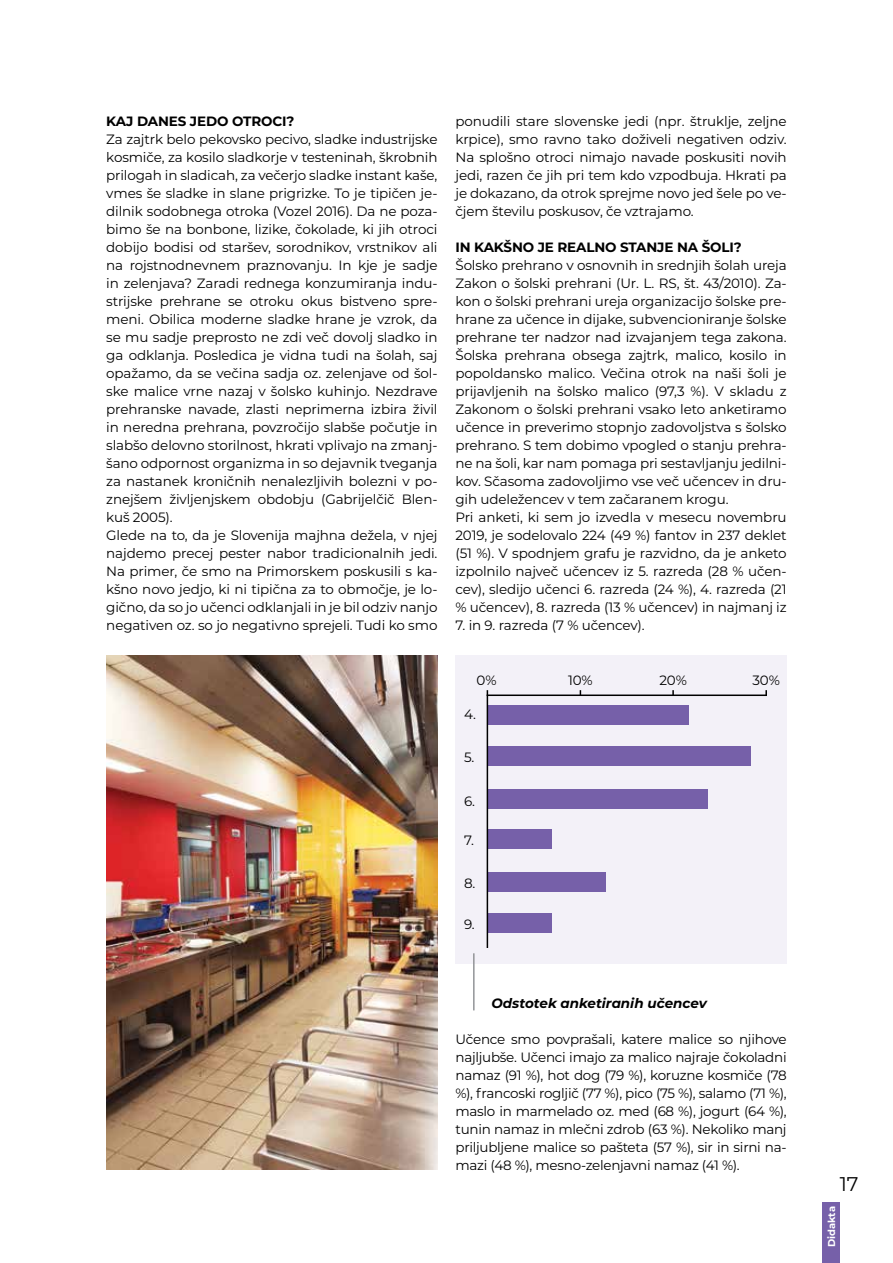
<style>
.page{position:relative;width:893px;height:1263px;background:#fff}
.page>*{position:absolute;margin:0;border:0;box-sizing:border-box;transform-origin:0 0}
.t1{font:19.8px "Montserrat";color:#000}
.t2{font:13.5px/18px "Montserrat";letter-spacing:-.01em;color:#000}
.t3{font:700 13.5px "Montserrat";letter-spacing:-.01em;color:#000}
.t4{font:italic 700 13.5px "Montserrat";color:#000}
.t5{font:700 9.9px "Montserrat";color:#fff}
</style>
<div class="page">
<div style="left:455px;top:655px;width:332px;height:309px;background:#f3f1f8"></div>
<div style="left:823px;top:1203px;width:17px;height:60px;background:#7660a9"></div>
<hr style="left:487px;top:694px;width:280px;height:2px;background:#000">
<div style="left:487px;top:706px;width:201px;height:19px;background:#7660a9"></div>
<div style="left:487px;top:746px;width:264px;height:19px;background:#7660a9"></div>
<div style="left:487px;top:789px;width:221px;height:19px;background:#7660a9"></div>
<div style="left:487px;top:829px;width:65px;height:19px;background:#7660a9"></div>
<div style="left:487px;top:872px;width:119px;height:19px;background:#7660a9"></div>
<div style="left:487px;top:913px;width:65px;height:19px;background:#7660a9"></div>
<hr style="left:487px;top:690px;width:1px;height:258px;background:#000">
<hr style="left:473px;top:953px;width:2px;height:57px;background:#939598">
<img style="left:106px;top:655px;width:331px;height:514px">
<p class="t3" style="left:106px;top:111px;width:190px">KAJ DANES JEDO OTROCI?</p>
<p class="t2" style="left:106px;top:130px;width:333px">Za zajtrk belo pekovsko pecivo, sladke industrijske kosmiče, za kosilo sladkorje v testeninah, škrobnih prilogah in sladicah, za večerjo sladke instant kaše, vmes še sladke in slane prigrizke. To je tipičen je&shy;dilnik sodobnega otroka (Vozel 2016). Da ne poza&shy;bimo še na bonbone, lizike, čokolade, ki jih otroci dobijo bodisi od staršev, sorodnikov, vrstnikov ali na rojstnodnevnem praznovanju. In kje je sadje in zelenjava? Zaradi rednega konzumiranja indu&shy;strijske prehrane se otroku okus bistveno spre&shy;meni. Obilica moderne sladke hrane je vzrok, da se mu sadje preprosto ne zdi več dovolj sladko in ga odklanja. Posledica je vidna tudi na šolah, saj opažamo, da se večina sadja oz. zelenjave od šol&shy;ske malice vrne nazaj v šolsko kuhinjo. Nezdrave prehranske navade, zlasti neprimerna izbira živil in neredna prehrana, povzročijo slabše počutje in slabšo delovno storilnost, hkrati vplivajo na zmanj&shy;šano odpornost organizma in so dejavnik tveganja za nastanek kroničnih nenalezljivih bolezni v po&shy;znejšem življenjskem obdobju (Gabrijelčič Blen&shy;kuš 2005).<br>Glede na to, da je Slovenija majhna dežela, v njej najdemo precej pester nabor tradicionalnih jedi.<br>Na primer, če smo na Primorskem poskusili s ka&shy;kšno novo jedjo, ki ni tipična za to območje, je lo&shy;gično, da so jo učenci odklanjali in je bil odziv nanjo negativen oz. so jo negativno sprejeli. Tudi ko smo</p>
<p class="t2" style="left:455px;top:112px;width:333px;text-align:justify">ponudili stare slovenske jedi (npr. štruklje, zeljne krpice), smo ravno tako doživeli negativen odziv.<br>Na splošno otroci nimajo navade poskusiti novih jedi, razen če jih pri tem kdo vzpodbuja. Hkrati pa je dokazano, da otrok sprejme novo jed šele po ve&shy;čjem številu poskusov, če vztrajamo.</p>
<p class="t3" style="left:455px;top:237px;width:288px">IN KAKŠNO JE REALNO STANJE NA ŠOLI?</p>
<p class="t2" style="left:455px;top:256px;width:333px">Šolsko prehrano v osnovnih in srednjih šolah ureja Zakon o šolski prehrani (Ur. L. RS, št. 43/2010). Za&shy;kon o šolski prehrani ureja organizacijo šolske pre&shy;hrane za učence in dijake, subvencioniranje šolske prehrane ter nadzor nad izvajanjem tega zakona.<br>Šolska prehrana obsega zajtrk, malico, kosilo in popoldansko malico. Večina otrok na naši šoli je prijavljenih na šolsko malico (97,3 %). V skladu z Zakonom o šolski prehrani vsako leto anketiramo učence in preverimo stopnjo zadovoljstva s šolsko prehrano. S tem dobimo vpogled o stanju prehra&shy;ne na šoli, kar nam pomaga pri sestavljanju jedilni&shy;kov. Sčasoma zadovoljimo vse več učencev in dru&shy;gih udeležencev v tem začaranem krogu.<br>Pri anketi, ki sem jo izvedla v mesecu novembru 2019, je sodelovalo 224 (49 %) fantov in 237 deklet (51 %). V spodnjem grafu je razvidno, da je anketo izpolnilo največ učencev iz 5. razreda (28 % učen&shy;cev), sledijo učenci 6. razreda (24 %), 4. razreda (21 % učencev), 8. razreda (13 % učencev) in najmanj iz</p>
<p class="t2" style="left:455px;top:616px;width:191px">7. in 9. razreda (7 % učencev).</p>
<p class="t2" style="left:477px;top:671px;width:21px">0%</p>
<p class="t2" style="left:464px;top:704px;width:13px">4.</p>
<p class="t2" style="left:464px;top:748px;width:12px">5.</p>
<p class="t2" style="left:464px;top:791px;width:13px">6.</p>
<p class="t2" style="left:464px;top:831px;width:11px">7.</p>
<p class="t2" style="left:464px;top:874px;width:13px">8.</p>
<p class="t2" style="left:464px;top:915px;width:12px">9.</p>
<p class="t2" style="left:568px;top:670px;width:26px">10%</p>
<p class="t2" style="left:659px;top:670px;width:29px">20%</p>
<p class="t2" style="left:752px;top:670px;width:29px">30%</p>
<p class="t4" style="left:491px;top:993px;width:217px">Odstotek anketiranih učencev</p>
<p class="t2" style="left:455px;top:1030px;width:333px;text-align:justify">Učence smo povprašali, katere malice so njihove najljubše. Učenci imajo za malico najraje čokoladni namaz (91 %), hot dog (79 %), koruzne kosmiče (78 %), francoski rogljič (77 %), pico (75 %), salamo (71 %), maslo in marmelado oz. med (68 %), jogurt (64 %), tunin namaz in mlečni zdrob (63 %). Nekoliko manj priljubljene malice so pašteta (57 %), sir in sirni na&shy;mazi (48 %), mesno-zelenjavni namaz (41 %).</p>
<h1 class="t1" style="left:840px;top:1170px;width:20px">17</h1>
<p class="t5" style="left:824px;top:1247px;width:43px;rotate:-90deg">Didakta</p>
</div>
